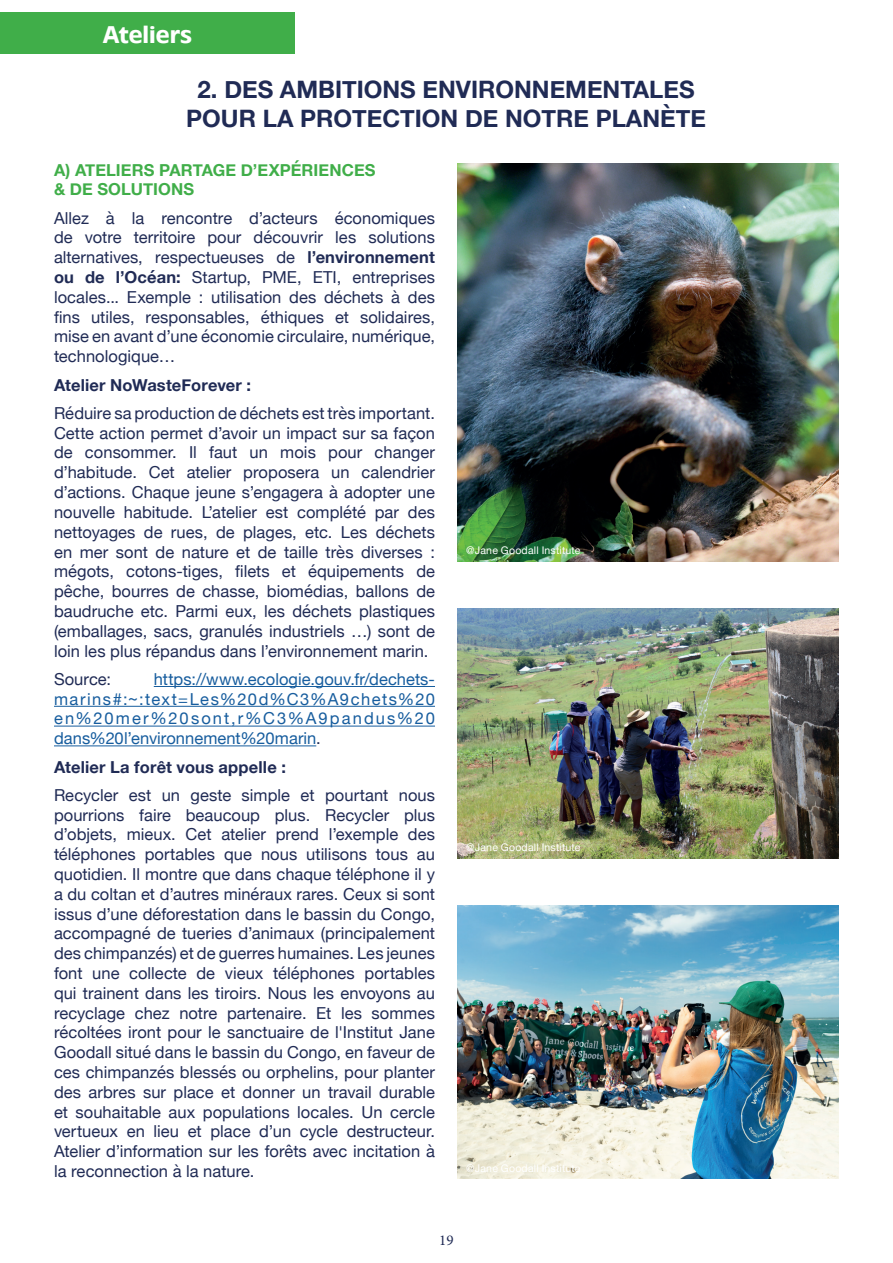
<style>
.page{position:relative;width:893px;height:1263px;background:#fff}
.page>*{position:absolute;margin:0;border:0;box-sizing:border-box;transform-origin:0 0}
.t1{font:700 25.5px "Massilia";color:#fff}
.t2{font:700 24px/28.8px "Helvetica Neue";color:#202b55;text-align:center}
.t3{font:16.5px/19.8px "Helvetica Neue";color:#202b55;text-align:justify}
.t4{font:16.5px/19.8px "Helvetica Neue";letter-spacing:.01em;color:#175d9e;text-align:justify}
.t5{font:700 16.5px "Helvetica Neue";letter-spacing:.01em;color:#202b55}
.t6{font:700 16.5px/19.8px "Helvetica Neue";letter-spacing:.005em;color:#40ae49}
.t7{font:15px "Minion Pro";color:#202b55}
.t8{font:10.5px "Helvetica Neue";letter-spacing:.02em;color:#fff}
.s1{font-weight:700}
.s2{color:#202b55}
</style>
<div class="page">
<div style="left:0;top:12px;width:295px;height:42px;background:#40ae49"></div>
<img style="left:458px;top:164px;width:381px;height:397px">
<hr style="left:154px;top:686px;width:281px;height:1px;background:#175d9e">
<hr style="left:54px;top:706px;width:381px;height:1px;background:#175d9e">
<hr style="left:54px;top:726px;width:381px;height:1px;background:#175d9e">
<hr style="left:54px;top:745px;width:262px;height:1px;background:#175d9e">
<img style="left:458px;top:608px;width:381px;height:251px">
<img style="left:458px;top:905px;width:381px;height:274px">
<h1 class="t1" style="left:103px;top:17px;width:91px">Ateliers</h1>
<h2 class="t2" style="left:186px;top:76px;width:521px">2. DES AMBITIONS ENVIRONNEMENTALES<br>POUR LA PROTECTION DE NOTRE PLANÈTE</h2>
<p class="t6" style="left:54px;top:160px;width:323px">A) ATELIERS PARTAGE D’EXPÉRIENCES &amp; DE SOLUTIONS</p>
<p class="t3" style="left:54px;top:209px;width:383px">Allez à la rencontre d’acteurs économiques de votre territoire pour découvrir les solutions alternatives, respectueuses de <span class="s1">l’environnement ou de l’Océan:</span> Startup, PME, ETI, entreprises locales... Exemple : utilisation des déchets à des fins utiles, responsables, éthiques et solidaires, mise en avant d’une économie circulaire, numérique, technologique…</p>
<p class="t5" style="left:54px;top:372px;width:199px">Atelier NoWasteForever :</p>
<p class="t3" style="left:54px;top:404px;width:383px">Réduire sa production de déchets est très important.<br>Cette action permet d’avoir un impact sur sa façon de consommer. Il faut un mois pour changer d’habitude. Cet atelier proposera un calendrier d’actions. Chaque jeune s’engagera à adopter une nouvelle habitude. L’atelier est complété par des nettoyages de rues, de plages, etc. Les déchets en mer sont de nature et de taille très diverses : mégots, cotons-tiges, filets et équipements de pêche, bourres de chasse, biomédias, ballons de baudruche etc. Parmi eux, les déchets plastiques (emballages, sacs, granulés industriels …) sont de loin les plus répandus dans l’environnement marin.</p>
<p class="t3" style="left:54px;top:670px;width:59px">Source:</p>
<p class="t8" style="left:466px;top:543px;width:116px">@Jane Goodall Institute</p>
<p class="t4" style="left:54px;top:670px;width:382px;text-indent:100px">https://www.ecologie.gouv.fr/dechets&shy;marins#:~:text=Les%20d%C3%A9chets%20 en%20mer%20sont,r%C3%A9pandus%20 dans%20l’environnement%20marin<span class="s2">.</span></p>
<p class="t5" style="left:54px;top:754px;width:233px">Atelier La forêt vous appelle :</p>
<p class="t3" style="left:54px;top:786px;width:383px">Recycler est un geste simple et pourtant nous pourrions faire beaucoup plus. Recycler plus d’objets, mieux. Cet atelier prend l’exemple des téléphones portables que nous utilisons tous au quotidien. Il montre que dans chaque téléphone il y a du coltan et d’autres minéraux rares. Ceux si sont issus d’une déforestation dans le bassin du Congo, accompagné de tueries d’animaux (principalement des chimpanzés) et de guerres humaines. Les jeunes font une collecte de vieux téléphones portables qui trainent dans les tiroirs. Nous les envoyons au recyclage chez notre partenaire. Et les sommes récoltées iront pour le sanctuaire de l'Institut Jane Goodall situé dans le bassin du Congo, en faveur de ces chimpanzés blessés ou orphelins, pour planter des arbres sur place et donner un travail durable et souhaitable aux populations locales. Un cercle vertueux en lieu et place d’un cycle destructeur.<br>Atelier d’information sur les forêts avec incitation à la reconnection à la nature.</p>
<p class="t8" style="left:466px;top:839px;width:116px">@Jane Goodall Institute</p>
<p class="t8" style="left:466px;top:1160px;width:116px">@Jane Goodall Institute</p>
<p class="t7" style="left:439px;top:1230px;width:16px">19</p>
</div>
